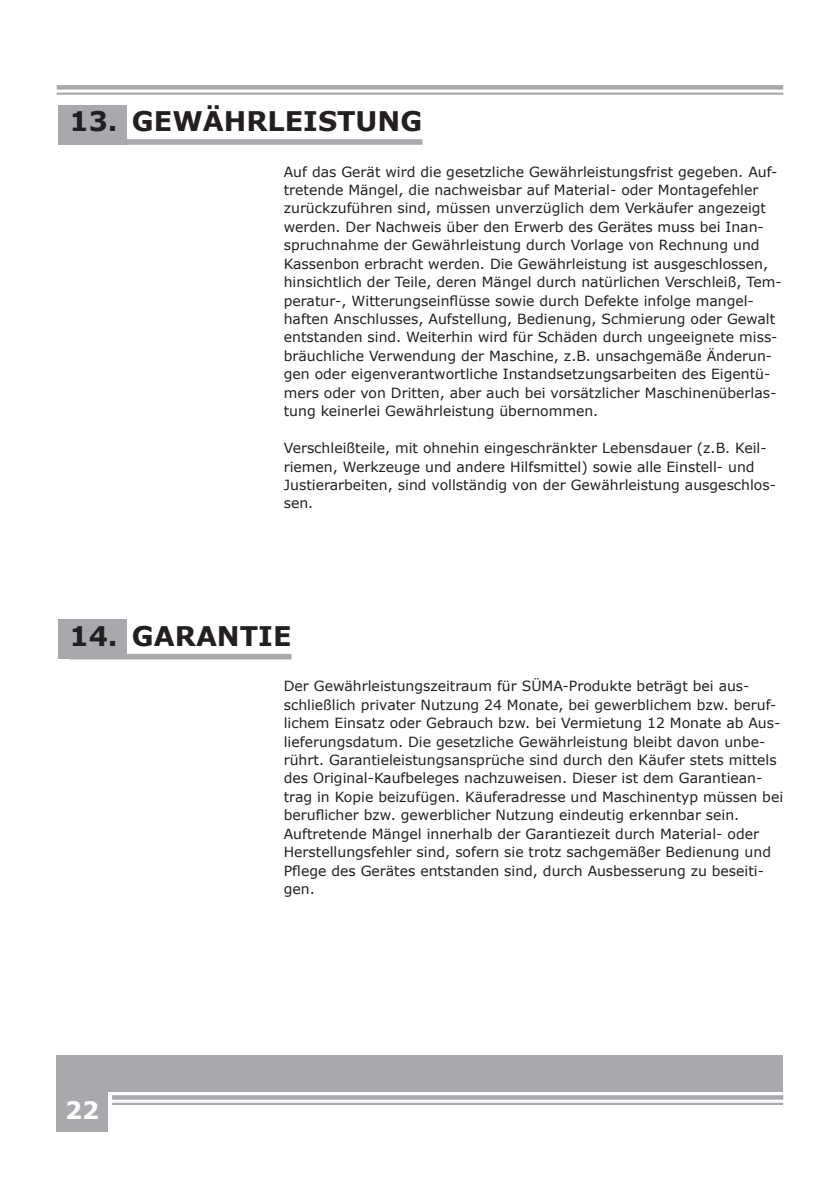
<style>
.page{position:relative;width:840px;height:1191px;background:#fff}
.page>*{position:absolute;margin:0;border:0;box-sizing:border-box;transform-origin:0 0}
.t1{font:700 27px "Verdana";color:#231f20}
.t2{font:700 24px "Verdana";color:#fff}
.t3{font:14px/18.4px "Verdana";color:#231f20}
</style>
<div class="page">
<svg style="left:112px;top:1095px;width:670px;height:4px;background:#acadb1"></svg>
<hr style="left:112px;top:1102px;width:670px;height:3px;background:#a8a9ad">
<div style="left:57px;top:85px;width:725px;height:5px;background:#a8a9ad"></div>
<hr style="left:57px;top:92px;width:725px;height:3px;background:#a8a9ad">
<div style="left:57px;top:1054px;width:725px;height:37px;background:#a8a9ad"></div>
<div style="left:57px;top:1090px;width:51px;height:41px;background:#a8a9ad"></div>
<div style="left:58px;top:105px;width:68px;height:40px;background:#a8a9ad"></div>
<div style="left:69px;top:139px;width:353px;height:6px;background:#a8a9ad"></div>
<div style="left:58px;top:619px;width:68px;height:40px;background:#a8a9ad"></div>
<div style="left:69px;top:654px;width:222px;height:5px;background:#a8a9ad"></div>
<h1 class="t1" style="left:69px;top:102px;width:354px">13. GEWÄHRLEISTUNG</h1>
<p class="t3" style="left:283px;top:162px;width:499px">Auf das Gerät wird die gesetzliche Gewährleistungsfrist gegeben. Auf&shy;tretende Mängel, die nachweisbar auf Material- oder Montagefehler zurückzuführen sind, müssen unverzüglich dem Verkäufer angezeigt werden. Der Nachweis über den Erwerb des Gerätes muss bei Inan&shy;spruchnahme der Gewährleistung durch Vorlage von Rechnung und Kassenbon erbracht werden. Die Gewährleistung ist ausgeschlossen, hinsichtlich der Teile, deren Mängel durch natürlichen Verschleiß, Tem&shy;peratur-, Witterungseinflüsse sowie durch Defekte infolge mangel&shy;haften Anschlusses, Aufstellung, Bedienung, Schmierung oder Gewalt entstanden sind. Weiterhin wird für Schäden durch ungeeignete miss&shy;bräuchliche Verwendung der Maschine, z.B. unsachgemäße Änderun&shy;gen oder eigenverantwortliche Instandsetzungsarbeiten des Eigentü&shy;mers oder von Dritten, aber auch bei vorsätzlicher Maschinenüberlas&shy;tung keinerlei Gewährleistung übernommen.</p>
<p class="t3" style="left:283px;top:438px;width:493px">Verschleißteile, mit ohnehin eingeschränkter Lebensdauer (z.B. Keil&shy;riemen, Werkzeuge und andere Hilfsmittel) sowie alle Einstell- und Justierarbeiten, sind vollständig von der Gewährleistung ausgeschlos&shy;sen.</p>
<h1 class="t1" style="left:69px;top:617px;width:223px">14. GARANTIE</h1>
<p class="t3" style="left:283px;top:677px;width:500px">Der Gewährleistungszeitraum für SÜMA-Produkte beträgt bei aus&shy;schließlich privater Nutzung 24 Monate, bei gewerblichem bzw. beruf&shy;lichem Einsatz oder Gebrauch bzw. bei Vermietung 12 Monate ab Aus&shy;lieferungsdatum. Die gesetzliche Gewährleistung bleibt davon unbe&shy;rührt. Garantieleistungsansprüche sind durch den Käufer stets mittels des Original-Kaufbeleges nachzuweisen. Dieser ist dem Garantiean&shy;trag in Kopie beizufügen. Käuferadresse und Maschinentyp müssen bei beruflicher bzw. gewerblicher Nutzung eindeutig erkennbar sein.<br>Auftretende Mängel innerhalb der Garantiezeit durch Material- oder Herstellungsfehler sind, sofern sie trotz sachgemäßer Bedienung und Pflege des Gerätes entstanden sind, durch Ausbesserung zu beseiti&shy;gen.</p>
<h2 class="t2" style="left:65px;top:1093px;width:36px">22</h2>
</div>
